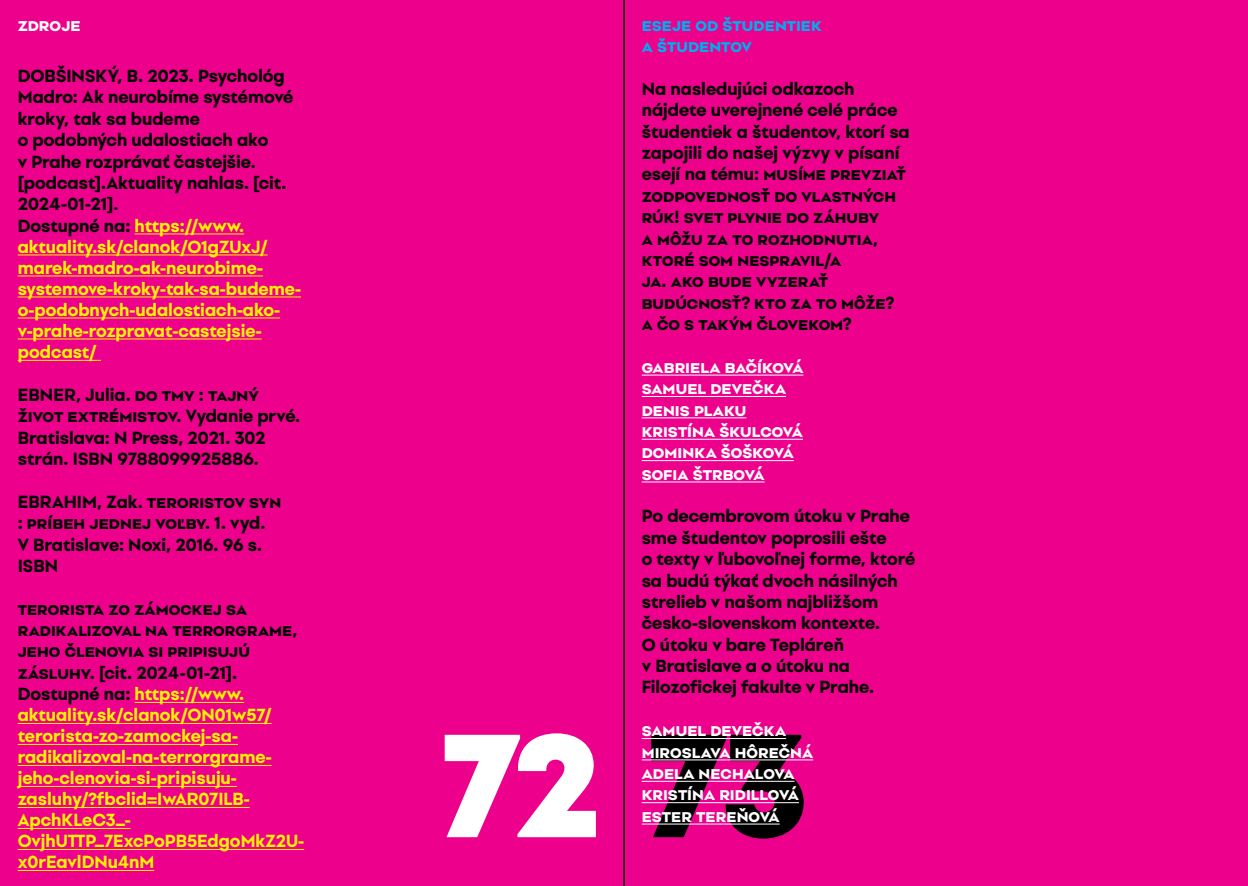
<style>
.page{position:relative;width:1248px;height:886px;background:#fff}
.page>*{position:absolute;margin:0;border:0;box-sizing:border-box;transform-origin:0 0}
.t1{font:900 146.25px "Setup Grotesk Macron";color:#fff}
.t2{font:700 17.5px/21.4px "Setup Grotesk";color:#000}
.t3{font:700 17.5px/21px "Setup Grotesk Macron";color:#fff200}
.t4{font:700 17.5px/21.4px "Setup Grotesk";color:#fff}
.t5{font:700 17.5px/21.4px "Setup Grotesk";letter-spacing:.005em;color:#00aeef}
.s1{font-family:"Setup Grotesk";color:#000}
.s2{color:#000}
</style>
<div class="page">
<div style="left:0;top:0;width:1247px;height:886px;background:#ec008c"></div>
<hr style="left:641px;top:375px;width:162px;height:1px;background:#fff">
<hr style="left:641px;top:396px;width:145px;height:1px;background:#fff">
<hr style="left:641px;top:417px;width:105px;height:1px;background:#fff">
<hr style="left:641px;top:439px;width:162px;height:1px;background:#fff">
<hr style="left:641px;top:460px;width:152px;height:1px;background:#fff">
<hr style="left:641px;top:481px;width:123px;height:1px;background:#fff">
<hr style="left:641px;top:738px;width:145px;height:1px;background:#fff">
<hr style="left:641px;top:759px;width:172px;height:1px;background:#fff">
<hr style="left:641px;top:781px;width:153px;height:1px;background:#fff">
<hr style="left:641px;top:802px;width:158px;height:1px;background:#fff">
<hr style="left:641px;top:823px;width:138px;height:1px;background:#fff">
<hr style="left:135px;top:233px;width:109px;height:1px;background:#fff200">
<hr style="left:18px;top:254px;width:250px;height:1px;background:#fff200">
<hr style="left:18px;top:275px;width:245px;height:1px;background:#fff200">
<hr style="left:18px;top:296px;width:283px;height:1px;background:#fff200">
<hr style="left:18px;top:317px;width:262px;height:1px;background:#fff200">
<hr style="left:18px;top:338px;width:244px;height:1px;background:#fff200">
<hr style="left:18px;top:360px;width:83px;height:1px;background:#fff200">
<hr style="left:135px;top:702px;width:109px;height:1px;background:#fff200">
<hr style="left:18px;top:723px;width:253px;height:1px;background:#fff200">
<hr style="left:18px;top:744px;width:220px;height:1px;background:#fff200">
<hr style="left:18px;top:765px;width:253px;height:1px;background:#fff200">
<hr style="left:18px;top:786px;width:219px;height:1px;background:#fff200">
<hr style="left:18px;top:807px;width:232px;height:1px;background:#fff200">
<hr style="left:18px;top:828px;width:113px;height:1px;background:#fff200">
<hr style="left:18px;top:849px;width:286px;height:1px;background:#fff200">
<hr style="left:18px;top:870px;width:136px;height:1px;background:#fff200">
<hr style="left:623px;top:0;width:1px;height:886px;background:#000">
<p class="t4" style="left:18px;top:14px;width:64px">zdroje</p>
<p class="t2" style="left:18px;top:66px;width:277px">DOBŠINSKÝ, B. 2023. Psychológ<br>Madro: Ak neurobíme systémové kroky, tak sa budeme<br>o podobných udalostiach ako<br>v Prahe rozprávať častejšie. [podcast].Aktuality nahlas. [cit.<br>2024-01-21].</p>
<p class="t3" style="left:18px;top:215px;width:285px"><span class="s1">Dostupné na:</span> https://www. aktuality.sk/clanok/O1gZUxJ/ marek-madro-ak-neurobime&shy;systemove-kroky-tak-sa-budeme&shy;o-podobnych-udalostiach-ako&shy;v-prahe-rozpravat-castejsie&shy;podcast/</p>
<p class="t2" style="left:18px;top:384px;width:284px">EBNER, Julia. do tmy : tajný život extrémistov. Vydanie prvé.<br>Bratislava: N Press, 2021. 302 strán. ISBN 9788099925886.</p>
<p class="t2" style="left:18px;top:491px;width:265px">EBRAHIM, Zak. teroristov syn : príbeh jednej voľby. 1. vyd.<br>V Bratislave: Noxi, 2016. 96 s.<br>ISBN</p>
<p class="t2" style="left:18px;top:598px;width:281px">terorista zo zámockej sa radikalizoval na terrorgrame, jeho členovia si pripisujú zásluhy. [cit. 2024-01-21].</p>
<p class="t3" style="left:18px;top:684px;width:288px"><span class="s1">Dostupné na:</span> https://www. aktuality.sk/clanok/ON01w57/ terorista-zo-zamockej-sa&shy;radikalizoval-na-terrorgrame&shy;jeho-clenovia-si-pripisuju&shy;zasluhy/?fbclid=IwAR07ILB-<br>ApchKLeC3_-<br>OvjhUTTP_7ExcPoPB5EdgoMkZ2U&shy;x0rEavlDNu4nM</p>
<p class="t5" style="left:641px;top:14px;width:182px">eseje od študentiek a študentov</p>
<p class="t2" style="left:641px;top:78px;width:269px">Na nasledujúci odkazoch nájdete uverejnené celé práce študentiek a študentov, ktorí sa zapojili do našej výzvy v písaní esejí na tému: musíme prevziať zodpovednosť do vlastných rúk! svet plynie do záhuby<br>a môžu za to rozhodnutia, ktoré som nespravil/a<br>ja. ako bude vyzerať budúcnosť? kto za to môže?<br>a čo s takým človekom?</p>
<p class="t4" style="left:641px;top:356px;width:163px">gabriela bačíková samuel devečka denis plaku kristína škulcová dominka šošková sofia štrbová</p>
<p class="t2" style="left:641px;top:506px;width:275px">Po decembrovom útoku v Prahe sme študentov poprosili ešte<br>o texty v ľubovoľnej forme, ktoré sa budú týkať dvoch násilných strelieb v našom najbližšom česko-slovenskom kontexte.<br>O útoku v bare Tepláreň<br>v Bratislave a o útoku na<br>Filozofickej fakulte v Prahe.</p>
<p class="t4" style="left:641px;top:719px;width:173px">samuel devečka miroslava hôrečná adela nechalova kristína ridillová ester tereňová</p>
<h1 class="t1" style="left:441px;top:666px;width:368px">72 <span class="s2">73</span></h1>
</div>
